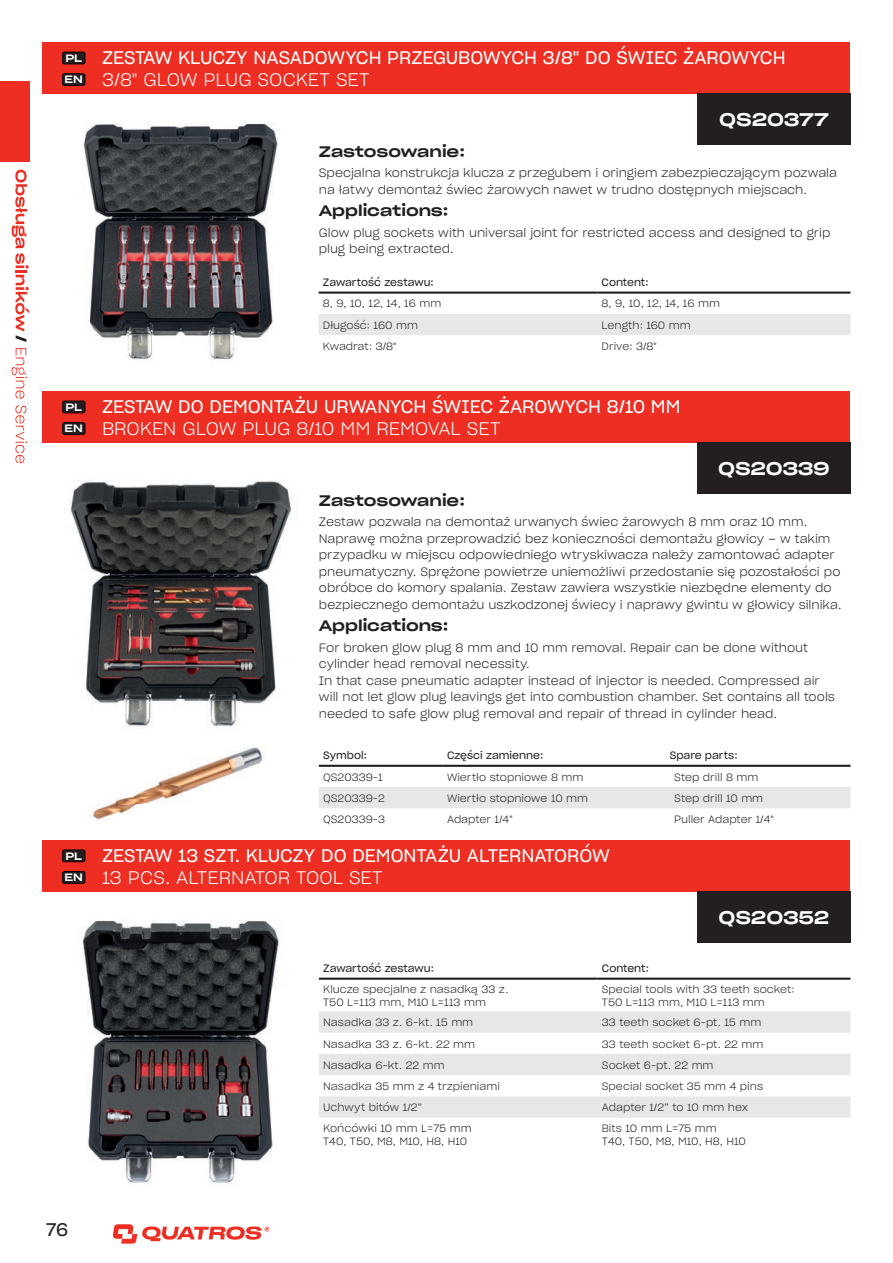
<style>
.page{position:relative;width:893px;height:1263px;background:#fff}
.page>*{position:absolute;margin:0;border:0;box-sizing:border-box;transform-origin:0 0}
.t1{font:18px "Sharp Grotesk Book 20";color:#fff}
.t2{font:18px "Sharp Grotesk Light 20";color:#fff}
.t3{font:18px "Sharp Grotesk Medium 25";color:#fff}
.t4{font:18px "Sharp Grotesk Book 20";color:#231f20}
.t5{font:15px "Sharp Grotesk Medium 25";color:#231f20}
.t6{font:12px/16.5px "Sharp Grotesk Light 20";color:#231f20}
.t7{font:10.5px/12.6px "Sharp Grotesk Light 20";color:#231f20}
.t8{font:10.5px "Sharp Grotesk Book 20";color:#231f20}
.t9{font:10.5px/21.6px "Sharp Grotesk Medium 25";color:#fff}
</style>
<div class="page">
<svg style="left:113px;top:1224px;width:156px;height:19px"></svg>
<div style="left:0;top:81px;width:30px;height:81px;background:#ee2e22"></div>
<svg style="left:12px;top:348px;width:15px;height:51px"></svg>
<svg style="left:15px;top:405px;width:12px;height:58px"></svg>
<svg style="left:12px;top:170px;width:17px;height:172px"></svg>
<div style="left:43px;top:43px;width:807px;height:51px;background:#ee2e22"></div>
<div style="left:62px;top:52px;width:23px;height:12px;background:#231f20;border:1px solid #170000;border-radius:2px"></div>
<div style="left:62px;top:73px;width:23px;height:13px;background:#231f20;border:1px solid #170000;border-radius:2px"></div>
<div style="left:43px;top:391px;width:807px;height:51px;background:#ee2e22"></div>
<div style="left:62px;top:401px;width:23px;height:12px;background:#231f20;border:1px solid #170000;border-radius:2px"></div>
<div style="left:62px;top:422px;width:23px;height:13px;background:#231f20;border:1px solid #170000;border-radius:2px"></div>
<div style="left:43px;top:840px;width:807px;height:51px;background:#ee2e22"></div>
<div style="left:62px;top:849px;width:23px;height:13px;background:#231f20;border:1px solid #170000;border-radius:2px"></div>
<div style="left:62px;top:871px;width:23px;height:13px;background:#231f20;border:1px solid #170000;border-radius:2px"></div>
<div style="left:697px;top:94px;width:153px;height:51px;background:#231f20"></div>
<div style="left:319px;top:314px;width:531px;height:21px;background:#e6e7e9"></div>
<hr style="left:319px;top:292px;width:278px;height:2px;background:#231f20">
<hr style="left:597px;top:292px;width:253px;height:2px;background:#231f20">
<div style="left:697px;top:442px;width:153px;height:51px;background:#231f20"></div>
<div style="left:319px;top:787px;width:531px;height:21px;background:#e6e7e9"></div>
<hr style="left:319px;top:765px;width:124px;height:2px;background:#231f20">
<hr style="left:443px;top:765px;width:227px;height:2px;background:#231f20">
<hr style="left:670px;top:765px;width:180px;height:2px;background:#231f20">
<img style="left:68px;top:480px;width:224px;height:248px">
<img style="left:92px;top:747px;width:173px;height:73px">
<img style="left:83px;top:123px;width:195px;height:237px">
<svg style="left:319px;top:1011px;width:531px;height:107px;fill:#e6e7e9"></svg>
<hr style="left:319px;top:977px;width:279px;height:3px;background:#231f20">
<hr style="left:598px;top:977px;width:252px;height:3px;background:#231f20">
<div style="left:697px;top:891px;width:153px;height:51px;background:#231f20"></div>
<img style="left:82px;top:920px;width:197px;height:265px">
<p class="t9" style="left:65px;top:47px;width:20px">PL<br>EN</p>
<p class="t9" style="left:65px;top:396px;width:20px">PL<br>EN</p>
<p class="t9" style="left:65px;top:844px;width:20px">PL<br>EN</p>
<h1 class="t1" style="left:102px;top:44px;width:685px">ZESTAW KLUCZY NASADOWYCH PRZEGUBOWYCH 3/8" DO ŚWIEC ŻAROWYCH</h1>
<h1 class="t2" style="left:102px;top:66px;width:269px">3/8" GLOW PLUG SOCKET SET</h1>
<h1 class="t3" style="left:719px;top:103px;width:111px">QS20377</h1>
<p class="t5" style="left:319px;top:138px;width:148px">Zastosowanie:</p>
<p class="t6" style="left:319px;top:164px;width:520px">Specjalna konstrukcja klucza z przegubem i oringiem zabezpieczającym pozwala na łatwy demontaż świec żarowych nawet w trudno dostępnych miejscach.</p>
<p class="t5" style="left:319px;top:197px;width:131px">Applications:</p>
<p class="t6" style="left:319px;top:224px;width:513px">Glow plug sockets with universal joint for restricted access and designed to grip plug being extracted.</p>
<p class="t8" style="left:323px;top:273px;width:112px">Zawartość zestawu:</p>
<p class="t8" style="left:602px;top:273px;width:49px">Content:</p>
<p class="t7" style="left:323px;top:297px;width:120px">8, 9, 10, 12, 14, 16 mm</p>
<p class="t7" style="left:602px;top:297px;width:120px">8, 9, 10, 12, 14, 16 mm</p>
<p class="t7" style="left:323px;top:318px;width:97px">Długość: 160 mm</p>
<p class="t7" style="left:602px;top:318px;width:91px">Length: 160 mm</p>
<p class="t7" style="left:323px;top:340px;width:75px">Kwadrat: 3/8"</p>
<p class="t7" style="left:602px;top:340px;width:57px">Drive: 3/8"</p>
<h1 class="t1" style="left:102px;top:392px;width:580px">ZESTAW DO DEMONTAŻU URWANYCH ŚWIEC ŻAROWYCH 8/10 MM</h1>
<h1 class="t2" style="left:102px;top:415px;width:400px">BROKEN GLOW PLUG 8/10 MM REMOVAL SET</h1>
<h1 class="t3" style="left:718px;top:452px;width:113px">QS20339</h1>
<p class="t5" style="left:319px;top:486px;width:148px">Zastosowanie:</p>
<p class="t6" style="left:319px;top:513px;width:524px">Zestaw pozwala na demontaż urwanych świec żarowych 8 mm oraz 10 mm.<br>Naprawę można przeprowadzić bez konieczności demontażu głowicy – w takim przypadku w miejscu odpowiedniego wtryskiwacza należy zamontować adapter pneumatyczny. Sprężone powietrze uniemożliwi przedostanie się pozostałości po obróbce do komory spalania. Zestaw zawiera wszystkie niezbędne elementy do bezpiecznego demontażu uszkodzonej świecy i naprawy gwintu w głowicy silnika.</p>
<p class="t5" style="left:319px;top:612px;width:131px">Applications:</p>
<p class="t6" style="left:319px;top:639px;width:517px">For broken glow plug 8 mm and 10 mm removal. Repair can be done without cylinder head removal necessity.<br>In that case pneumatic adapter instead of injector is needed. Compressed air will not let glow plug leavings get into combustion chamber. Set contains all tools needed to safe glow plug removal and repair of thread in cylinder head.</p>
<p class="t8" style="left:323px;top:747px;width:45px">Symbol:</p>
<p class="t8" style="left:447px;top:747px;width:98px">Części zamienne:</p>
<p class="t8" style="left:670px;top:747px;width:69px">Spare parts:</p>
<p class="t7" style="left:323px;top:770px;width:61px">QS20339-1</p>
<p class="t7" style="left:447px;top:770px;width:138px">Wiertło stopniowe 8 mm</p>
<p class="t7" style="left:674px;top:770px;width:86px">Step drill 8 mm</p>
<p class="t7" style="left:323px;top:791px;width:63px">QS20339-2</p>
<p class="t7" style="left:447px;top:791px;width:143px">Wiertło stopniowe 10 mm</p>
<p class="t7" style="left:674px;top:791px;width:91px">Step drill 10 mm</p>
<p class="t7" style="left:323px;top:813px;width:63px">QS20339-3</p>
<p class="t7" style="left:447px;top:813px;width:67px">Adapter 1/4"</p>
<p class="t7" style="left:674px;top:813px;width:101px">Puller Adapter 1/4"</p>
<h1 class="t1" style="left:102px;top:841px;width:509px">ZESTAW 13 SZT. KLUCZY DO DEMONTAŻU ALTERNATORÓW</h1>
<h1 class="t2" style="left:102px;top:864px;width:282px">13 PCS. ALTERNATOR TOOL SET</h1>
<h1 class="t3" style="left:718px;top:901px;width:112px">QS20352</h1>
<p class="t8" style="left:323px;top:959px;width:112px">Zawartość zestawu:</p>
<p class="t8" style="left:602px;top:959px;width:49px">Content:</p>
<p class="t7" style="left:323px;top:982px;width:187px">Klucze specjalne z nasadką 33 z.<br>T50 L=113 mm, M10 L=113 mm</p>
<p class="t7" style="left:602px;top:982px;width:194px">Special tools with 33 teeth socket:<br>T50 L=113 mm, M10 L=113 mm</p>
<p class="t7" style="left:323px;top:1016px;width:152px">Nasadka 33 z. 6-kt. 15 mm</p>
<p class="t7" style="left:602px;top:1016px;width:161px">33 teeth socket 6-pt. 15 mm</p>
<p class="t7" style="left:323px;top:1037px;width:154px">Nasadka 33 z. 6-kt. 22 mm</p>
<p class="t7" style="left:602px;top:1037px;width:163px">33 teeth socket 6-pt. 22 mm</p>
<p class="t7" style="left:323px;top:1058px;width:123px">Nasadka 6-kt. 22 mm</p>
<p class="t7" style="left:602px;top:1058px;width:113px">Socket 6-pt. 22 mm</p>
<p class="t7" style="left:323px;top:1080px;width:178px">Nasadka 35 mm z 4 trzpieniami</p>
<p class="t7" style="left:602px;top:1080px;width:163px">Special socket 35 mm 4 pins</p>
<p class="t7" style="left:323px;top:1101px;width:101px">Uchwyt bitów 1/2”</p>
<p class="t7" style="left:602px;top:1101px;width:148px">Adapter 1/2” to 10 mm hex</p>
<p class="t7" style="left:323px;top:1121px;width:150px">Końcówki 10 mm L=75 mm<br>T40, T50, M8, M10, H8, H10</p>
<p class="t7" style="left:602px;top:1121px;width:145px">Bits 10 mm L=75 mm<br>T40, T50, M8, M10, H8, H10</p>
<h1 class="t4" style="left:46px;top:1215px;width:24px">76</h1>
</div>
